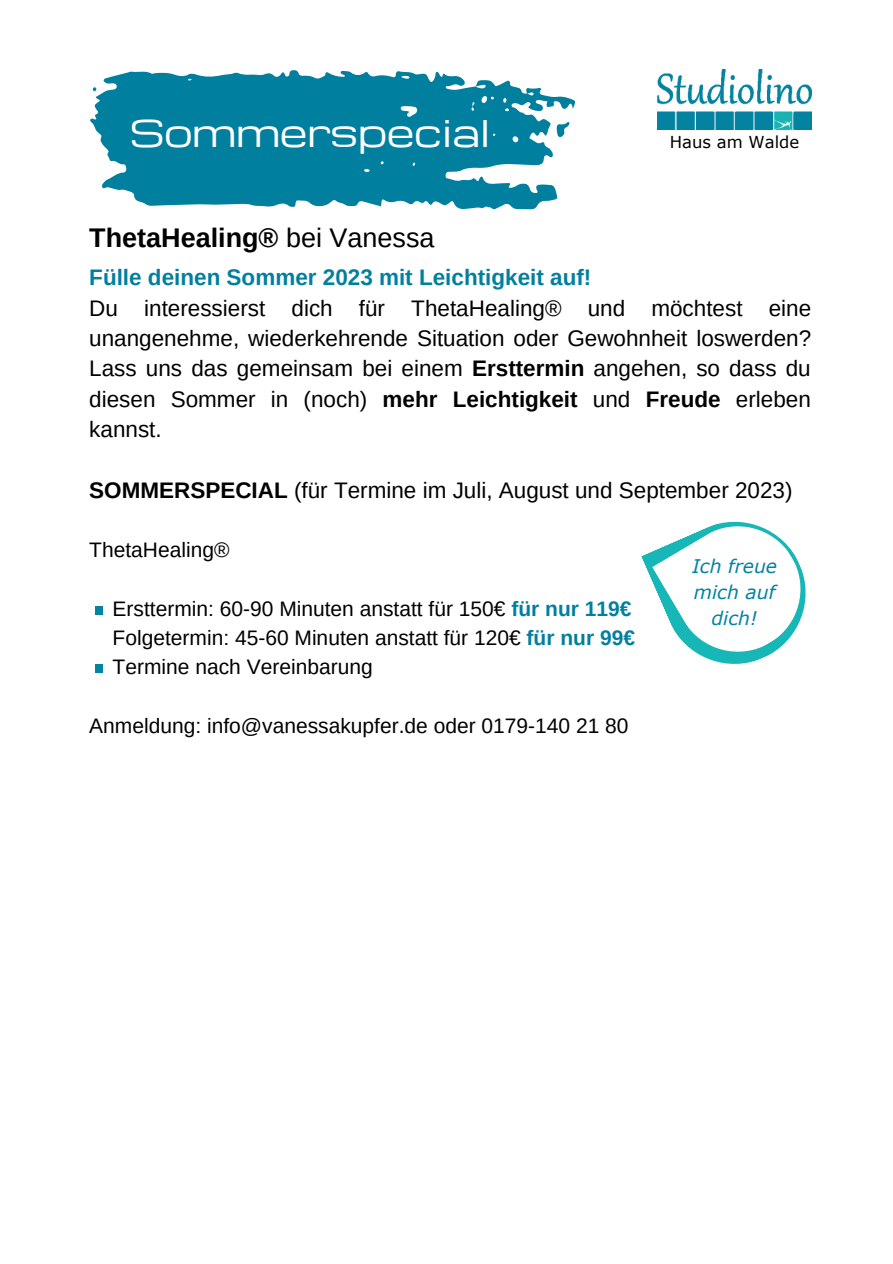
<style>
.page{position:relative;width:893px;height:1264px;background:#fff}
.page>*{position:absolute;margin:0;border:0;box-sizing:border-box;transform-origin:0 0}
.t1{font:36px "Michroma";color:#fff}
.t2{font:700 27px "Arimo";color:#000}
.t3{font:22.5px/30.3px "Arimo";color:#000;text-align:justify}
.t4{font:700 22.5px "Arimo";color:#007f9f}
.t5{font:21px "Arimo";color:#000}
.t6{font:italic 18.75px/25.8px "Verdana";color:#0483a3;text-align:center}
.t7{font:16.5px "Verdana";color:#000}
.s1{font-weight:400}
.s2{font-weight:700}
.s3{font-weight:700;color:#007f9f}
</style>
<div class="page">
<img style="left:657px;top:70px;width:154px;height:59px">
<svg style="left:641px;top:521px;width:165px;height:143px"></svg>
<div style="left:95px;top:664px;width:7px;height:8px;background:#0483a3"></div>
<div style="left:95px;top:606px;width:7px;height:9px;background:#0483a3"></div>
<svg style="left:90px;top:70px;width:485px;height:139px;fill:#007f9f"></svg>
<svg style="left:556px;top:122px;width:13px;height:16px"></svg>
<svg style="left:93px;top:87px;width:3px;height:4px"></svg>
<p class="t1" style="left:130px;top:105px;width:362px">Sommerspecial</p>
<p class="t2" style="left:89px;top:222px;width:347px">ThetaHealing® <span class="s1">bei Vanessa</span></p>
<p class="t7" style="left:669px;top:131px;width:131px">Haus am Walde</p>
<p class="t4" style="left:89px;top:265px;width:503px">Fülle deinen Sommer 2023 mit Leichtigkeit auf!</p>
<p class="t3" style="left:89px;top:292px;width:723px">Du interessierst dich für ThetaHealing® und möchtest eine unangenehme, wiederkehrende Situation oder Gewohnheit loswerden?<br>Lass uns das gemeinsam bei einem <span class="s2">Ersttermin</span> angehen, so dass du diesen Sommer in (noch) <span class="s2">mehr Leichtigkeit</span> und <span class="s2">Freude</span> erleben kannst.</p>
<p class="t3" style="left:89px;top:475px;width:704px"><span class="s2">SOMMERSPECIAL</span> (für Termine im Juli, August und September 2023)</p>
<p class="t5" style="left:89px;top:538px;width:142px">ThetaHealing®</p>
<p class="t5" style="left:113px;top:597px;width:520px">Ersttermin: 60-90 Minuten anstatt für 150€ <span class="s3">für nur 119€</span></p>
<p class="t5" style="left:113px;top:626px;width:524px">Folgetermin: 45-60 Minuten anstatt für 120€ <span class="s3">für nur 99€</span></p>
<p class="t5" style="left:113px;top:655px;width:261px">Termine nach Vereinbarung</p>
<p class="t5" style="left:89px;top:713px;width:540px">Anmeldung: info@vanessakupfer.de oder 0179-140 21 80</p>
<p class="t6" style="left:692px;top:553px;width:87px">Ich freue mich auf dich!</p>
</div>
